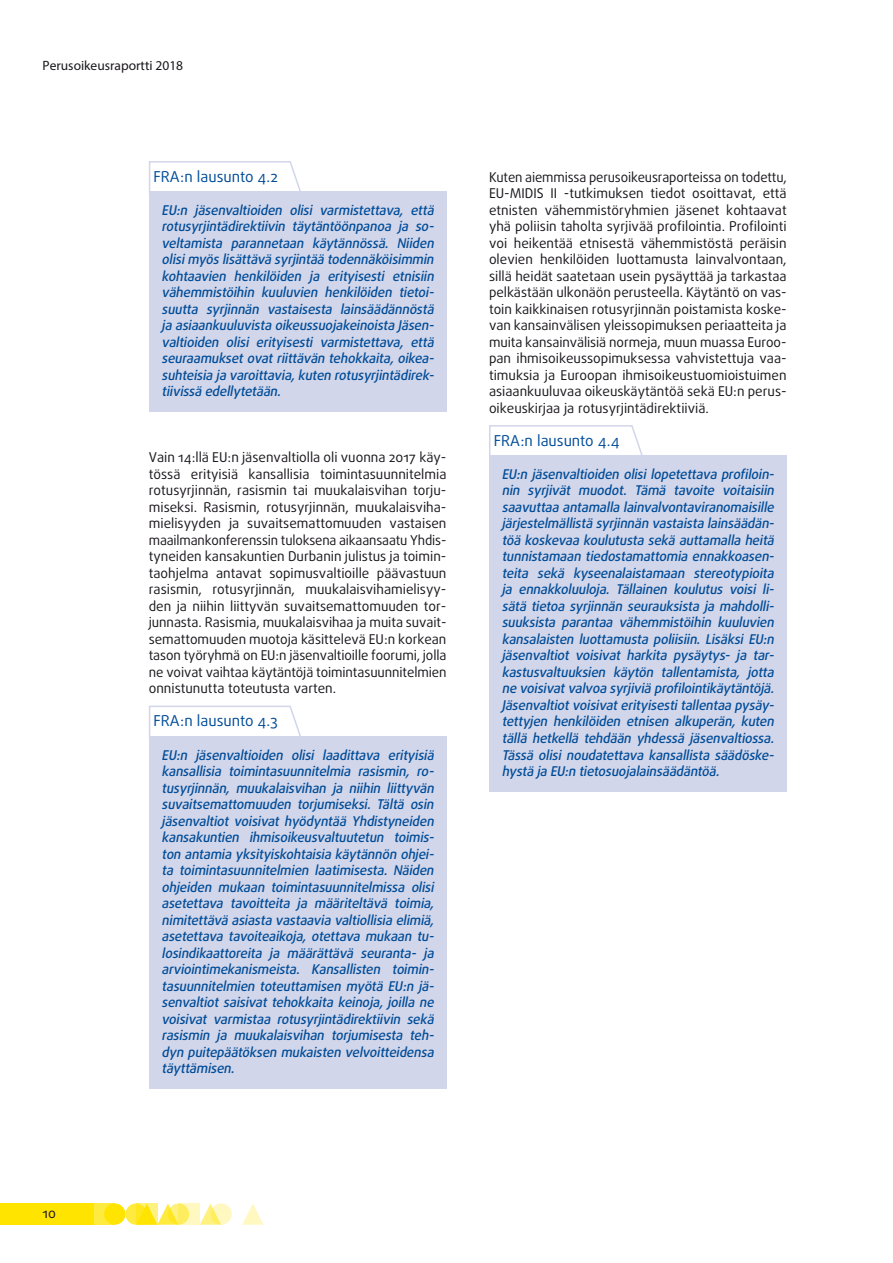
<style>
.page{position:relative;width:893px;height:1263px;background:#fff}
.page>*{position:absolute;margin:0;border:0;box-sizing:border-box;transform-origin:0 0}
.opinion_header_sw{font:15px "Daxline Pro";color:#004c98}
.opinion_text_SW_last{font:italic 500 13.5px/16.5px "Daxline Pro";letter-spacing:-.01em;color:#004c98;text-align:justify}
.body_text{font:13.5px/16.5px "Daxline Pro";color:#1a171c;text-align:justify}
.t1{font:13.5px "Myriad Pro";color:#1a171c}
</style>
<div class="page">
<svg style="left:125px;top:1203px;width:22px;height:22px"></svg>
<div style="left:94px;top:1203px;width:21px;height:22px;background:#ffea40"></div>
<div style="left:0;top:1203px;width:94px;height:22px;background:#ffe400"></div>
<svg style="left:200px;top:1203px;width:18px;height:22px"></svg>
<svg style="left:242px;top:1204px;width:21px;height:21px"></svg>
<div style="left:104px;top:1203px;width:21px;height:22px;background:#ffe400;border-radius:50%"></div>
<svg style="left:157px;top:1203px;width:18px;height:22px"></svg>
<svg style="left:168px;top:1203px;width:21px;height:22px"></svg>
<svg style="left:210px;top:1203px;width:22px;height:22px"></svg>
<svg style="left:136px;top:1203px;width:21px;height:22px"></svg>
<svg style="left:179px;top:1203px;width:21px;height:22px"></svg>
<div style="left:149px;top:192px;width:297px;height:220px;background:#d2d6ea"></div>
<div style="left:149px;top:736px;width:297px;height:353px;background:#d2d6ea"></div>
<div style="left:489px;top:456px;width:298px;height:336px;background:#d2d6ea"></div>
<svg style="left:149px;top:161px;width:154px;height:31px"></svg>
<svg style="left:149px;top:705px;width:152px;height:31px"></svg>
<svg style="left:489px;top:425px;width:155px;height:31px"></svg>
<p class="t1" style="left:43px;top:57px;width:142px">Perusoikeusraportti 2018</p>
<p class="opinion_header_sw" style="left:153px;top:167px;width:126px">FRA:n lausunto 4.2</p>
<p class="opinion_text_SW_last" style="left:162px;top:202px;width:277px">EU:n jäsenvaltioiden olisi varmistettava, että rotusyrjintädirektiivin täytäntöönpanoa ja so&shy;veltamista parannetaan käytännössä. Niiden olisimyöslisättävä syrjintää todennäköisimmin kohtaavien henkilöiden ja erityisesti etnisiin vähemmistöihin kuuluvien henkilöiden tietoi&shy;suutta syrjinnän vastaisesta lainsäädännöstä ja asiaankuuluvista oikeussuojakeinoista Jäsen&shy;valtioiden olisi erityisesti varmistettava, että seuraamuksetovatriittävän tehokkaita,oikea&shy;suhteisia ja varoittavia,kuten rotusyrjintädirek&shy;tiivissä edellytetään.</p>
<p class="body_text" style="left:149px;top:449px;width:299px">Vain 14:llä EU:n jäsenvaltiolla oli vuonna 2017 käy&shy;tössä erityisiä kansallisia toimintasuunnitelmia rotusyrjinnän, rasismin tai muukalaisvihan torju&shy;miseksi. Rasismin, rotusyrjinnän, muukalaisviha&shy;mielisyyden ja suvaitsemattomuuden vastaisen maailmankonferenssin tuloksena aikaansaatu Yhdis&shy;tyneiden kansakuntien Durbanin julistus ja toimin&shy;taohjelma antavat sopimusvaltioille päävastuun rasismin, rotusyrjinnän, muukalaisvihamielisyy&shy;den ja niihin liittyvän suvaitsemattomuuden tor&shy;junnasta. Rasismia, muukalaisvihaa ja muita suvait&shy;semattomuuden muotoja käsittelevä EU:n korkean tason työryhmä on EU:n jäsenvaltioille foorumi, jolla ne voivat vaihtaa käytäntöjä toimintasuunnitelmien onnistunutta toteutusta varten.</p>
<p class="opinion_header_sw" style="left:153px;top:711px;width:126px">FRA:n lausunto 4.3</p>
<p class="opinion_text_SW_last" style="left:162px;top:746px;width:277px">EU:n jäsenvaltioiden olisi laadittava erityisiä kansallisia toimintasuunnitelmia rasismin, ro&shy;tusyrjinnän, muukalaisvihan ja niihin liittyvän suvaitsemattomuuden torjumiseksi. Tältä osin jäsenvaltiot voisivat hyödyntää Yhdistyneiden kansakuntien ihmisoikeusvaltuutetun toimis&shy;ton antamia yksityiskohtaisia käytännön ohjei&shy;ta toimintasuunnitelmien laatimisesta. Näiden ohjeiden mukaan toimintasuunnitelmissa olisi asetettava tavoitteita ja määriteltävä toimia, nimitettävä asiasta vastaavia valtiollisia elimiä, asetettava tavoiteaikoja, otettava mukaan tu&shy;losindikaattoreita ja määrättävä seuranta- ja arviointimekanismeista. Kansallisten toimin&shy;tasuunnitelmien toteuttamisen myötä EU:n jä&shy;senvaltiot saisivat tehokkaita keinoja, joilla ne voisivat varmistaa rotusyrjintädirektiivin sekä rasismin ja muukalaisvihan torjumisesta teh&shy;dyn puitepäätöksen mukaisten velvoitteidensa täyttämisen.</p>
<p class="body_text" style="left:489px;top:169px;width:299px">Kuten aiemmissa perusoikeusraporteissa on todettu, EU-MIDIS II -tutkimuksen tiedot osoittavat, että etnisten vähemmistöryhmien jäsenet kohtaavat yhä poliisin taholta syrjivää profilointia. Profilointi voi heikentää etnisestä vähemmistöstä peräisin olevien henkilöiden luottamusta lainvalvontaan, sillä heidät saatetaan usein pysäyttää ja tarkastaa pelkästään ulkonäön perusteella. Käytäntö on vas&shy;toin kaikkinaisen rotusyrjinnän poistamista koske&shy;van kansainvälisen yleissopimuksen periaatteita ja muita kansainvälisiä normeja, muun muassa Euroo&shy;pan ihmisoikeussopimuksessa vahvistettuja vaa&shy;timuksia ja Euroopan ihmisoikeustuomioistuimen asiaankuuluvaa oikeuskäytäntöä sekä EU:n perus&shy;oikeuskirjaa ja rotusyrjintädirektiiviä.</p>
<p class="opinion_header_sw" style="left:494px;top:431px;width:127px">FRA:n lausunto 4.4</p>
<p class="opinion_text_SW_last" style="left:502px;top:466px;width:277px">EU:n jäsenvaltioiden olisi lopetettava profiloin&shy;nin syrjivät muodot. Tämä tavoite voitaisiin saavuttaa antamalla lainvalvontaviranomaisille järjestelmällistä syrjinnän vastaista lainsäädän&shy;töä koskevaa koulutusta sekä auttamalla heitä tunnistamaan tiedostamattomia ennakkoasen&shy;teita sekä kyseenalaistamaan stereotypioita ja ennakkoluuloja. Tällainen koulutus voisi li&shy;sätä tietoa syrjinnän seurauksista ja mahdolli&shy;suuksista parantaa vähemmistöihin kuuluvien kansalaisten luottamusta poliisiin. Lisäksi EU:n jäsenvaltiot voisivat harkita pysäytys- ja tar&shy;kastusvaltuuksien käytön tallentamista, jotta ne voisivatvalvoa syrjiviä profilointikäytäntöjä.<br>Jäsenvaltiotvoisivaterityisestitallentaa pysäy&shy;tettyjen henkilöiden etnisen alkuperän, kuten tällä hetkellä tehdään yhdessä jäsenvaltiossa.<br>Tässä olisi noudatettava kansallista säädöske&shy;hystä ja EU:n tietosuojalainsäädäntöä.</p>
<p class="body_text" style="left:43px;top:1205px;width:15px">10</p>
</div>
